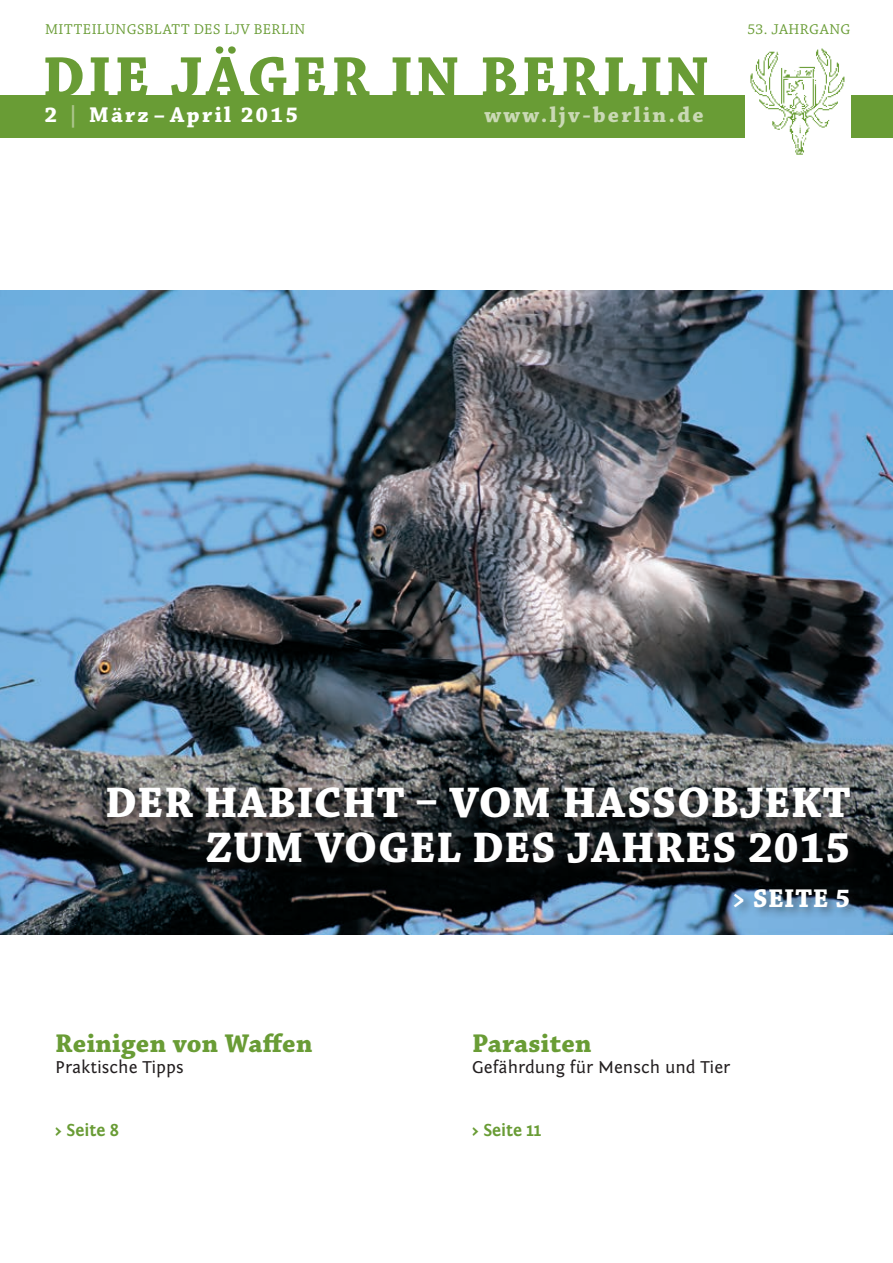
<style>
.page{position:relative;width:893px;height:1263px;background:#fff}
.page>*{position:absolute;margin:0;border:0;box-sizing:border-box;transform-origin:0 0}
.t1{font:700 60px "Chaparral Pro";letter-spacing:.06em;color:#699c35}
.t2{font:700 45px/45px "Chaparral Pro";letter-spacing:.01em;color:#fff;text-align:right}
.t3{font:700 27px "Chaparral Pro";color:#699c35}
.t4{font:700 27px "Chaparral Pro";color:#fff}
.t5{font:700 22.5px "Chaparral Pro";letter-spacing:.1em;color:#cad9b5}
.t6{font:700 22.5px "Chaparral Pro";letter-spacing:.1em;color:#fff}
.t7{font:18px "Fontin Sans";color:#231f20}
.t8{font:700 18px "Fontin Sans";color:#699c35}
.t9{font:15px "Chaparral Pro";letter-spacing:.025em;color:#699c35}
.s1{color:#acc58c}
</style>
<div class="page">
<div style="left:0;top:95px;width:893px;height:43px;background:#699c35"></div>
<img style="left:746px;top:48px;width:104px;height:107px">
<img style="left:0;top:291px;width:893px;height:643px">
<div style="left:104px;top:783px;width:758px;height:136px;background:#231f20;opacity:.5"></div>
<p class="t9" style="left:45px;top:21px;width:262px">MITTEILUNGSBLATT DES LJV BERLIN</p>
<h1 class="t1" style="left:43px;top:42px;width:668px">DIE JÄGER IN BERLIN</h1>
<p class="t5" style="left:484px;top:102px;width:221px">WWW.LJV-BERLIN.DE</p>
<p class="t6" style="left:45px;top:102px;width:255px">2 <span class="s1">|</span> MÄRZ – APRIL 2015</p>
<p class="t9" style="left:747px;top:21px;width:105px">53. JAHRGANG</p>
<p class="t2" style="left:105px;top:782px;width:747px">DER HABICHT – VOM HASSOBJEKT<br>ZUM VOGEL DES JAHRES 2015</p>
<p class="t4" style="left:731px;top:882px;width:120px">&gt; SEITE 5</p>
<p class="t3" style="left:55px;top:1027px;width:259px">REINIGEN VON WAFFEN</p>
<p class="t7" style="left:55px;top:1057px;width:130px">Praktische Tipps</p>
<p class="t8" style="left:55px;top:1120px;width:65px">&gt; Seite 8</p>
<p class="t3" style="left:472px;top:1027px;width:121px">PARASITEN</p>
<p class="t7" style="left:472px;top:1057px;width:260px">Gefährdung für Mensch und Tier</p>
<p class="t8" style="left:472px;top:1120px;width:71px">&gt; Seite 11</p>
</div>
